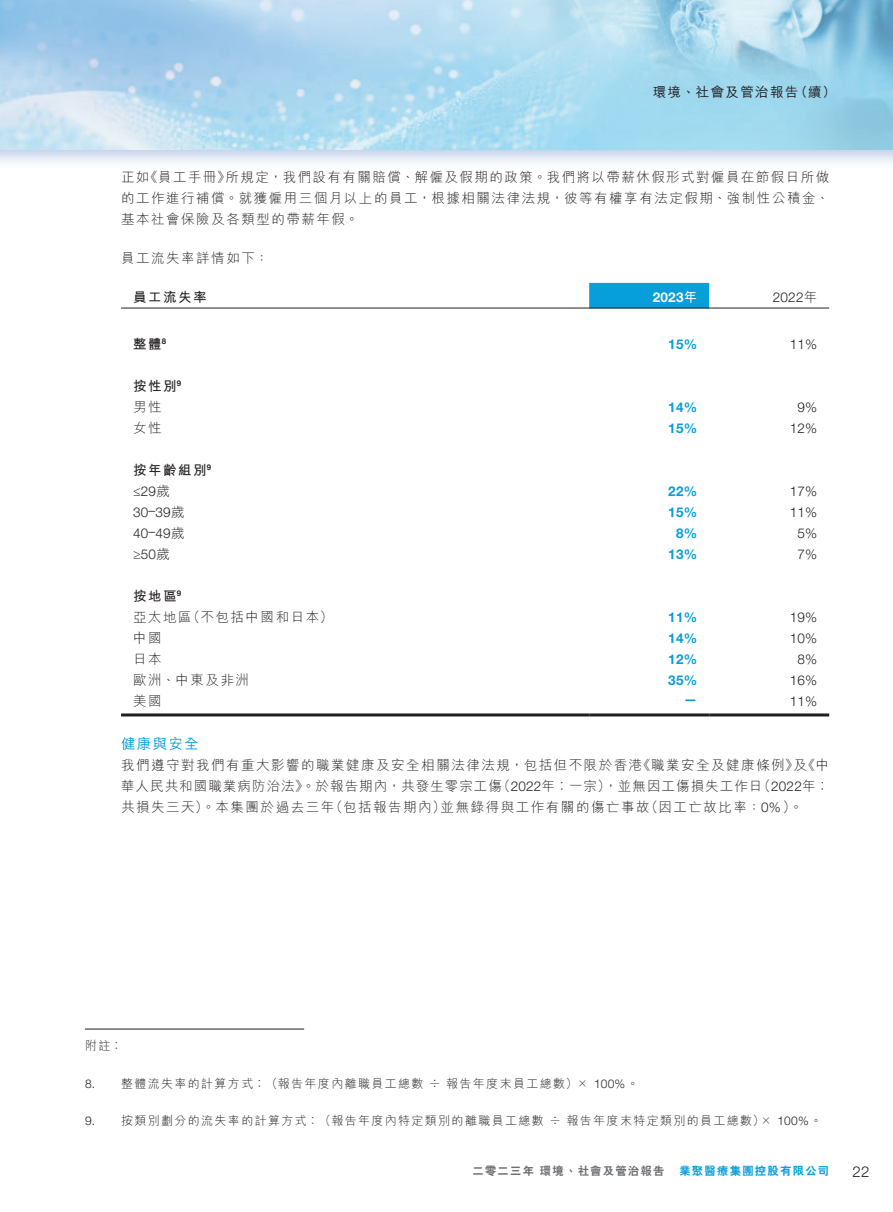
<style>
.page{position:relative;width:893px;height:1212px;background:#fff}
.page>*{position:absolute;margin:0;border:0;box-sizing:border-box;transform-origin:0 0}
.t1{font:300 15px "Helvetica Neue LT Std";color:#231f20}
._04___H2{font:500 14.25px "M Hei HK";letter-spacing:.115em;color:#069edb}
._01_Body_Text{font:300 13.5px/21px "M Hei HK";letter-spacing:.11em;color:#231f20}
._01_Body_Text-2{font:300 13.5px "M Hei HK";letter-spacing:.08em;color:#231f20}
._01_Body_Text-3{font:300 13.5px "Helvetica Neue LT Std";letter-spacing:.015em;color:#231f20}
._01_Body_Text-4{font:700 13.5px "Helvetica Neue LT Std";letter-spacing:.015em;color:#069edb}
._15_Table_Stub{font:300 13.5px "M Hei HK";letter-spacing:.115em;color:#231f20}
._15_Table_Stub-2{font:300 13.5px "Helvetica Neue LT Std";letter-spacing:.015em;color:#231f20}
._15_Table_Stub-3{font:700 13.5px "M Hei HK";letter-spacing:.115em;color:#231f20}
.t2{font:500 13.5px "M Hei HK";letter-spacing:.1em;color:#231f20}
._01_Body_Text-5{font:700 13.5px "Helvetica Neue LT Std";color:#fff}
._02_Note_Text{font:300 12px "M Hei HK";letter-spacing:.115em;color:#231f20}
._02_Note_Text-2{font:300 12px "Helvetica Neue LT Std";color:#231f20}
._01_Body_Text-6{font:300 12px "M Hei HK";color:#231f20}
.t3{font:800 11.25px "C Hei 2 HK";letter-spacing:.12em;color:#6c6d70}
.t4{font:800 11.25px "C Hei 2 HK";letter-spacing:.12em;color:#069edb}
._15_Table_Stub-4{font:700 7.8px "Helvetica Neue LT Std";color:#231f20}
.s1{font-family:"M Hei HK"}
.s2{font-family:"Helvetica Neue LT Std"}
</style>
<div class="page">
<div style="left:0;top:0;width:893px;height:170px;background:#708fc9;opacity:.5"></div>
<img style="left:0;top:0;width:893px;height:150px">
<div style="left:589px;top:283px;width:120px;height:25px;background:#069edb"></div>
<hr style="left:121px;top:308px;width:468px;height:1px;background:#231f20">
<hr style="left:589px;top:308px;width:120px;height:1px;background:#231f20">
<hr style="left:709px;top:308px;width:120px;height:1px;background:#231f20">
<hr style="left:121px;top:713px;width:468px;height:3px;background:#231f20">
<hr style="left:589px;top:713px;width:120px;height:3px;background:#231f20">
<hr style="left:709px;top:713px;width:120px;height:3px;background:#231f20">
<hr style="left:85px;top:1029px;width:219px;height:1px;background:#231f20">
<p class="t2" style="left:653px;top:82px;width:147px">環境、社會及管治報告</p>
<p class="t2" style="left:794px;top:82px;width:43px">（續(</p>
<p class="_01_Body_Text" style="left:225px;top:166px;width:605px">所規定，我們設有有關賠償、解僱及假期的政策。我們將以帶薪休假形式對僱員在節假日所做</p>
<p class="_01_Body_Text" style="left:121px;top:166px;width:710px">正如<br>的工作進行補償。就獲僱用三個月以上的員工，根據相關法律法規，彼等有權享有法定假期、強制性公積金、基本社會保險及各類型的帶薪年假。</p>
<p class="_01_Body_Text" style="left:121px;top:247px;width:149px">員工流失率詳情如下：</p>
<p class="_01_Body_Text-3" style="left:773px;top:289px;width:46px">2022<span class="s1">年</span></p>
<p class="_01_Body_Text" style="left:145px;top:166px;width:87px">《員工手冊》</p>
<p class="_15_Table_Stub-3" style="left:133px;top:287px;width:75px">員工流失率</p>
<p class="_01_Body_Text-5" style="left:653px;top:289px;width:46px">2023<span class="s1">年</span></p>
<p class="_15_Table_Stub-3" style="left:133px;top:334px;width:30px">整體</p>
<p class="_15_Table_Stub-4" style="left:162px;top:337px;width:6px">8</p>
<p class="_01_Body_Text-4" style="left:668px;top:335px;width:30px">15%</p>
<p class="_01_Body_Text-3" style="left:790px;top:336px;width:29px">11%</p>
<p class="_15_Table_Stub-3" style="left:133px;top:376px;width:45px">按性別</p>
<p class="_15_Table_Stub-4" style="left:177px;top:379px;width:6px">9</p>
<p class="_15_Table_Stub" style="left:133px;top:397px;width:30px">男性</p>
<p class="_01_Body_Text-4" style="left:668px;top:398px;width:30px">14%</p>
<p class="_01_Body_Text-3" style="left:797px;top:399px;width:21px">9%</p>
<p class="_15_Table_Stub" style="left:133px;top:418px;width:30px">女性</p>
<p class="_01_Body_Text-4" style="left:668px;top:419px;width:30px">15%</p>
<p class="_01_Body_Text-3" style="left:790px;top:420px;width:29px">12%</p>
<p class="_15_Table_Stub-3" style="left:133px;top:460px;width:75px">按年齡組別</p>
<p class="_15_Table_Stub-4" style="left:207px;top:463px;width:6px">9</p>
<p class="_15_Table_Stub-2" style="left:133px;top:483px;width:38px">≤29<span class="s1">歲</span></p>
<p class="_01_Body_Text-4" style="left:668px;top:482px;width:30px">22%</p>
<p class="_01_Body_Text-3" style="left:790px;top:483px;width:29px">17%</p>
<p class="_15_Table_Stub-2" style="left:133px;top:504px;width:53px">30–39<span class="s1">歲</span></p>
<p class="_01_Body_Text-4" style="left:668px;top:503px;width:30px">15%</p>
<p class="_01_Body_Text-3" style="left:790px;top:504px;width:29px">11%</p>
<p class="_15_Table_Stub-2" style="left:133px;top:525px;width:53px">40–49<span class="s1">歲</span></p>
<p class="_01_Body_Text-4" style="left:676px;top:524px;width:23px">8%</p>
<p class="_01_Body_Text-3" style="left:797px;top:525px;width:21px">5%</p>
<p class="_15_Table_Stub-2" style="left:133px;top:546px;width:38px">≥50<span class="s1">歲</span></p>
<p class="_01_Body_Text-4" style="left:668px;top:545px;width:30px">13%</p>
<p class="_01_Body_Text-3" style="left:797px;top:546px;width:21px">7%</p>
<p class="_15_Table_Stub-3" style="left:133px;top:586px;width:45px">按地區</p>
<p class="_15_Table_Stub-4" style="left:177px;top:589px;width:6px">9</p>
<p class="_15_Table_Stub" style="left:187px;top:607px;width:148px">（不包括中國和日本(</p>
<p class="_15_Table_Stub" style="left:133px;top:607px;width:60px">亞太地區</p>
<p class="_01_Body_Text-4" style="left:668px;top:608px;width:30px">11%</p>
<p class="_01_Body_Text-3" style="left:790px;top:609px;width:29px">19%</p>
<p class="_15_Table_Stub" style="left:133px;top:628px;width:30px">中國</p>
<p class="_01_Body_Text-4" style="left:668px;top:629px;width:30px">14%</p>
<p class="_01_Body_Text-3" style="left:790px;top:630px;width:29px">10%</p>
<p class="_15_Table_Stub" style="left:133px;top:649px;width:30px">日本</p>
<p class="_01_Body_Text-4" style="left:668px;top:650px;width:30px">12%</p>
<p class="_01_Body_Text-3" style="left:797px;top:651px;width:21px">8%</p>
<p class="_15_Table_Stub" style="left:133px;top:670px;width:118px">歐洲、中東及非洲</p>
<p class="_01_Body_Text-4" style="left:668px;top:671px;width:30px">35%</p>
<p class="_01_Body_Text-3" style="left:790px;top:672px;width:29px">16%</p>
<p class="_15_Table_Stub" style="left:133px;top:691px;width:30px">美國</p>
<p class="_04___H2" style="left:121px;top:733px;width:79px">健康與安全</p>
<p class="_01_Body_Text-4" style="left:684px;top:691px;width:15px">—</p>
<p class="_01_Body_Text-3" style="left:790px;top:693px;width:29px">11%</p>
<p class="_01_Body_Text" style="left:121px;top:754px;width:523px">我們遵守對我們有重大影響的職業健康及安全相關法律法規，包括但不限於香港</p>
<p class="_01_Body_Text" style="left:637px;top:754px;width:193px">《職業安全及健康條例》《中</p>
<p class="_01_Body_Text" style="left:794px;top:754px;width:15px">及</p>
<p class="_01_Body_Text-2" style="left:121px;top:776px;width:382px">華人民共和國職業病防治法》。於報告期內，共發生零宗工傷</p>
<p class="_01_Body_Text-2" style="left:497px;top:776px;width:267px">（<span class="s2">2022</span>年︰一宗，）並無因工傷損失工作日</p>
<p class="_01_Body_Text-3" style="left:757px;top:778px;width:73px"><span class="s1">（</span>2022<span class="s1">年‥</span></p>
<p class="_01_Body_Text" style="left:121px;top:796px;width:215px">共損失三天）。本集團於過去三年</p>
<p class="_01_Body_Text" style="left:329px;top:796px;width:118px">（包括報告期內）</p>
<p class="_01_Body_Text" style="left:645px;top:796px;width:160px">（因工亡故比率：<span class="s2">0%</span> 。(</p>
<p class="_01_Body_Text" style="left:441px;top:796px;width:211px">並無錄得與工作有關的傷亡事故</p>
<p class="_01_Body_Text-6" style="left:85px;top:1037px;width:39px">附註‥</p>
<p class="_02_Note_Text-2" style="left:85px;top:1076px;width:12px">8.</p>
<p class="_02_Note_Text-2" style="left:85px;top:1114px;width:12px">9.</p>
<p class="_02_Note_Text" style="left:121px;top:1075px;width:519px">整體流失率的計算方式︰（報告年度內離職員工總數 ÷ 報告年度末員工總數(× <span class="s2">100%</span>。</p>
<p class="_02_Note_Text" style="left:121px;top:1112px;width:645px">按類別劃分的流失率的計算方式︰（報告年度內特定類別的離職員工總數 ÷ 報告年度末特定類別的員工總數(</p>
<p class="_02_Note_Text-2" style="left:760px;top:1114px;width:64px"><span class="s1">×</span> 100%<span class="s1">。</span></p>
<p class="t3" style="left:540px;top:1163px;width:126px">環境、社會及管治報告</p>
<p class="t3" style="left:472px;top:1163px;width:63px">二零二三年</p>
<p class="t4" style="left:679px;top:1163px;width:151px">業聚醫療集團控股有限公司</p>
<p class="t1" style="left:853px;top:1162px;width:18px">22</p>
</div>
